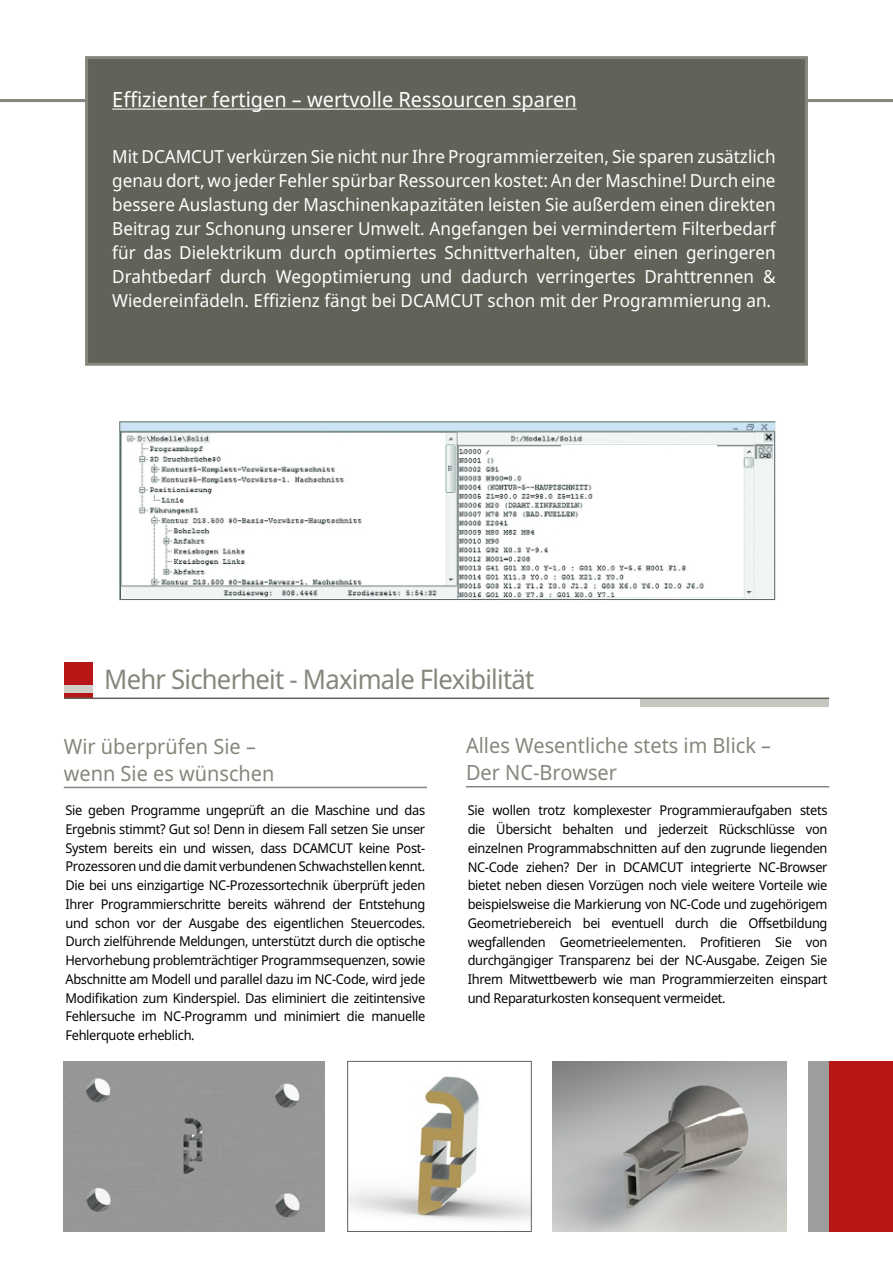
<style>
.page{position:relative;width:893px;height:1263px;background:#fff}
.page>*{position:absolute;margin:0;border:0;box-sizing:border-box;transform-origin:0 0}
.Cimatron{font:27px "Noto Sans";letter-spacing:-.03em;color:#87867c;scale:.95 1}
.Cimatron-2{font:21px "Noto Sans";color:#87867c;scale:.95 1}
.Cimatron-3{font:21px "Noto Sans";color:#fff;scale:.95 1}
.Cimatron-4{font:18px/24px "Noto Sans";color:#fff;text-align:justify;scale:.95 1}
.Cimatron-5{font:13.5px/18.8px "Noto Sans";letter-spacing:-.025em;color:#000;text-align:justify;scale:.95 1}
</style>
<div class="page">
<div style="left:64px;top:1061px;width:261px;height:170px;background:#979797"></div>
<img style="left:349px;top:1076px;width:181px;height:145px">
<div style="left:347px;top:1061px;width:185px;height:171px;border:1px solid #636259"></div>
<img style="left:553px;top:1061px;width:234px;height:170px">
<hr style="left:0;top:99px;width:893px;height:3px;background:#87867c">
<div style="left:808px;top:1061px;width:27px;height:170px;background:#9d9d9c"></div>
<div style="left:85px;top:56px;width:723px;height:310px;background:#636259;border:3px solid #87867c"></div>
<hr style="left:112px;top:109px;width:465px;height:1px;background:#fff">
<hr style="left:64px;top:787px;width:363px;height:1px;background:#87867c">
<hr style="left:466px;top:786px;width:363px;height:1px;background:#87867c">
<div style="left:640px;top:699px;width:189px;height:8px;background:#c6c5bf"></div>
<div style="left:64px;top:662px;width:29px;height:35px;background:#b61615"></div>
<div style="left:64px;top:686px;width:29px;height:7px;background:#d0cfc9"></div>
<hr style="left:64px;top:697px;width:765px;height:2px;background:#636259">
<img style="left:119px;top:422px;width:657px;height:178px">
<div style="left:829px;top:1061px;width:64px;height:170px;background:#b61615"></div>
<div style="left:207px;top:445px;width:155px;height:7px;background:#fff"></div>
<div style="left:562px;top:445px;width:155px;height:6px;background:#fff"></div>
<p class="Cimatron-3" style="left:112px;top:85px;width:490px">Effizienter fertigen – wertvolle Ressourcen sparen</p>
<p class="Cimatron-4" style="left:112px;top:144px;width:700px">Mit DCAMCUT verkürzen Sie nicht nur Ihre Programmierzeiten, Sie sparen zusätzlich genau dort, wo jeder Fehler spürbar Ressourcen kostet: An der Maschine! Durch eine bessere Auslastung der Maschinenkapazitäten leisten Sie außerdem einen direkten Beitrag zur Schonung unserer Umwelt. Angefangen bei vermindertem Filterbedarf für das Dielektrikum durch optimiertes Schnittverhalten, über einen geringeren Drahtbedarf durch Wegoptimierung und dadurch verringertes Drahttrennen &amp; Wiedereinfädeln. Effizienz fängt bei DCAMCUT schon mit der Programmierung an.</p>
<p class="Cimatron" style="left:104px;top:660px;width:454px">Mehr Sicherheit - Maximale Flexibilität</p>
<p class="Cimatron-2" style="left:64px;top:731px;width:204px">Wir überprüfen Sie –</p>
<p class="Cimatron-2" style="left:64px;top:759px;width:223px">wenn Sie es wünschen</p>
<p class="Cimatron-5" style="left:65px;top:800px;width:380px">Sie geben Programme ungeprüft an die Maschine und das Ergebnis stimmt? Gut so! Denn in diesem Fall setzen Sie unser System bereits ein und wissen, dass DCAMCUT keine Post-Prozessoren und die damit verbundenen Schwachstellen kennt.<br>Die bei uns einzigartige NC-Prozessortechnik überprüft jeden Ihrer Programmierschritte bereits während der Entstehung und schon vor der Ausgabe des eigentlichen Steuercodes.<br>Durch zielführende Meldungen, unterstützt durch die optische Hervorhebung problemträchtiger Programmsequenzen, sowie Abschnitte am Modell und parallel dazu im NC-Code, wird jede Modifikation zum Kinderspiel. Das eliminiert die zeitintensive Fehlersuche im NC-Programm und minimiert die manuelle Fehlerquote erheblich.</p>
<p class="Cimatron-2" style="left:466px;top:731px;width:323px">Alles Wesentliche stets im Blick –</p>
<p class="Cimatron-2" style="left:466px;top:758px;width:161px">Der NC-Browser</p>
<p class="Cimatron-5" style="left:468px;top:801px;width:380px">Sie wollen trotz komplexester Programmieraufgaben stets die Übersicht behalten und jederzeit Rückschlüsse von einzelnen Programmabschnitten auf den zugrunde liegenden NC-Code ziehen? Der in DCAMCUT integrierte NC-Browser bietet neben diesen Vorzügen noch viele weitere Vorteile wie beispielsweise die Markierung von NC-Code und zugehörigem Geometriebereich bei eventuell durch die Offsetbildung wegfallenden Geometrieelementen. Profitieren Sie von durchgängiger Transparenz bei der NC-Ausgabe. Zeigen Sie Ihrem Mitwettbewerb wie man Programmierzeiten einspart und Reparaturkosten konsequent vermeidet.</p>
</div>
